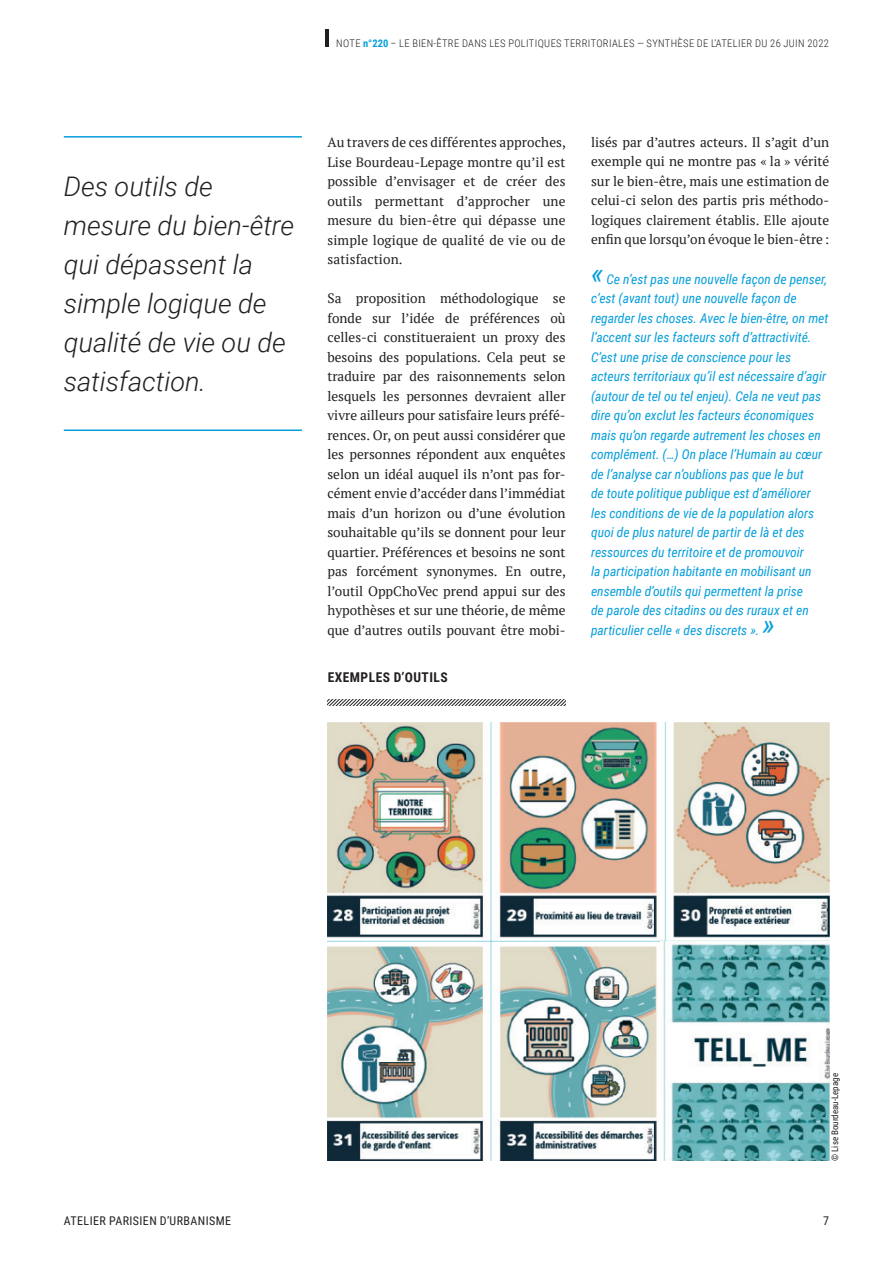
<style>
.page{position:relative;width:893px;height:1263px;background:#fff}
.page>*{position:absolute;margin:0;border:0;box-sizing:border-box;transform-origin:0 0}
.t1{font:italic 30px "Roboto Condensed";color:#069edb}
.t2{font:italic 300 27px/39px "Roboto";color:#231f20}
.t3{font:13.5px/19.5px "PT Serif";color:#231f20;text-align:justify}
.t4{font:italic 13.5px/19.5px "Roboto Condensed";color:#069edb}
.t5{font:700 13.5px "Roboto Condensed";letter-spacing:.035em;color:#231f20}
.t6{font:12px "Roboto Condensed";letter-spacing:.035em;color:#231f20}
.t7{font:300 10.5px "Roboto Condensed";letter-spacing:.035em;color:#231f20}
.t8{font:9px "Roboto Condensed";color:#231f20}
.s1{font-weight:700;color:#069edb}
</style>
<div class="page">
<hr style="left:326px;top:30px;width:3px;height:17px;background:#231f20">
<img style="left:327px;top:723px;width:502px;height:438px">
<img style="left:660px;top:942px;width:169px;height:219px">
<svg style="left:327px;top:699px;width:239px;height:7px"></svg>
<hr style="left:64px;top:136px;width:238px;height:2px;background:#069edb">
<hr style="left:64px;top:429px;width:238px;height:2px;background:#069edb">
<p class="t7" style="left:336px;top:36px;width:494px">NOTE <span class="s1">n°220</span> – LE BIEN-ÊTRE DANS LES POLITIQUES TERRITORIALES — SYNTHÈSE DE L’ATELIER DU 26 JUIN 2022</p>
<h2 class="t2" style="left:64px;top:166px;width:232px">Des outils de mesure du bien-être qui dépassent la simple logique de qualité de vie ou de satisfaction.</h2>
<p class="t3" style="left:327px;top:132px;width:240px">Au travers de ces différentes approches, Lise Bourdeau-Lepage montre qu’il est possible d’envisager et de créer des outils permettant d’approcher une mesure du bien-être qui dépasse une simple logique de qualité de vie ou de satisfaction.</p>
<p class="t3" style="left:327px;top:288px;width:240px">Sa proposition méthodologique se fonde sur l’idée de préférences où celles-ci constitueraient un proxy des besoins des populations. Cela peut se traduire par des raisonnements selon lesquels les personnes devraient aller vivre ailleurs pour satisfaire leurs préfé&shy;rences. Or, on peut aussi considérer que les personnes répondent aux enquêtes selon un idéal auquel ils n’ont pas for&shy;cément envie d’accéder dans l’immédiat mais d’un horizon ou d’une évolution souhaitable qu’ils se donnent pour leur quartier. Préférences et besoins ne sont pas forcément synonymes. En outre, l’outil OppChoVec prend appui sur des hypothèses et sur une théorie, de même que d’autres outils pouvant être mobi-</p>
<p class="t5" style="left:328px;top:668px;width:122px">EXEMPLES D’OUTILS</p>
<p class="t3" style="left:591px;top:132px;width:240px">lisés par d’autres acteurs. Il s’agit d’un exemple qui ne montre pas « la » vérité sur le bien-être, mais une estimation de celui-ci selon des partis pris méthodo&shy;logiques clairement établis. Elle ajoute enfin que lorsqu’on évoque le bien-être:</p>
<h1 class="t1" style="left:591px;top:252px;width:14px">«</h1>
<p class="t4" style="left:591px;top:269px;width:239px;text-indent:15px">Ce n’est pas une nouvelle façon de penser, c’est (avant tout) une nouvelle façon de regarder les choses. Avec le bien-être, on met l’accent sur les facteurs soft d’attractivité.<br>C’est une prise de conscience pour les acteurs territoriaux qu’il est nécessaire d’agir (autour de tel ou tel enjeu). Cela ne veut pas dire qu’on exclut les facteurs économiques mais qu’on regarde autrement les choses en complément. (…) On place l’Humain au cœur de l’analyse car n’oublions pas que le but<br>de toute politique publique est d’améliorer les conditions de vie de la population alors quoi de plus naturel de partir de là et des ressources du territoire et de promouvoir<br>la participation habitante en mobilisant un ensemble d’outils qui permettent la prise<br>de parole des citadins ou des ruraux et en particulier celle « des discrets ».</p>
<h1 class="t1" style="left:762px;top:603px;width:14px">»</h1>
<p class="t6" style="left:64px;top:1212px;width:169px">ATELIER PARISIEN D’URBANISME</p>
<p class="t8" style="left:829px;top:1161px;width:89px;rotate:-90deg">© Lise Bourdeau-Lepage</p>
<p class="t6" style="left:823px;top:1212px;width:7px">7</p>
</div>
